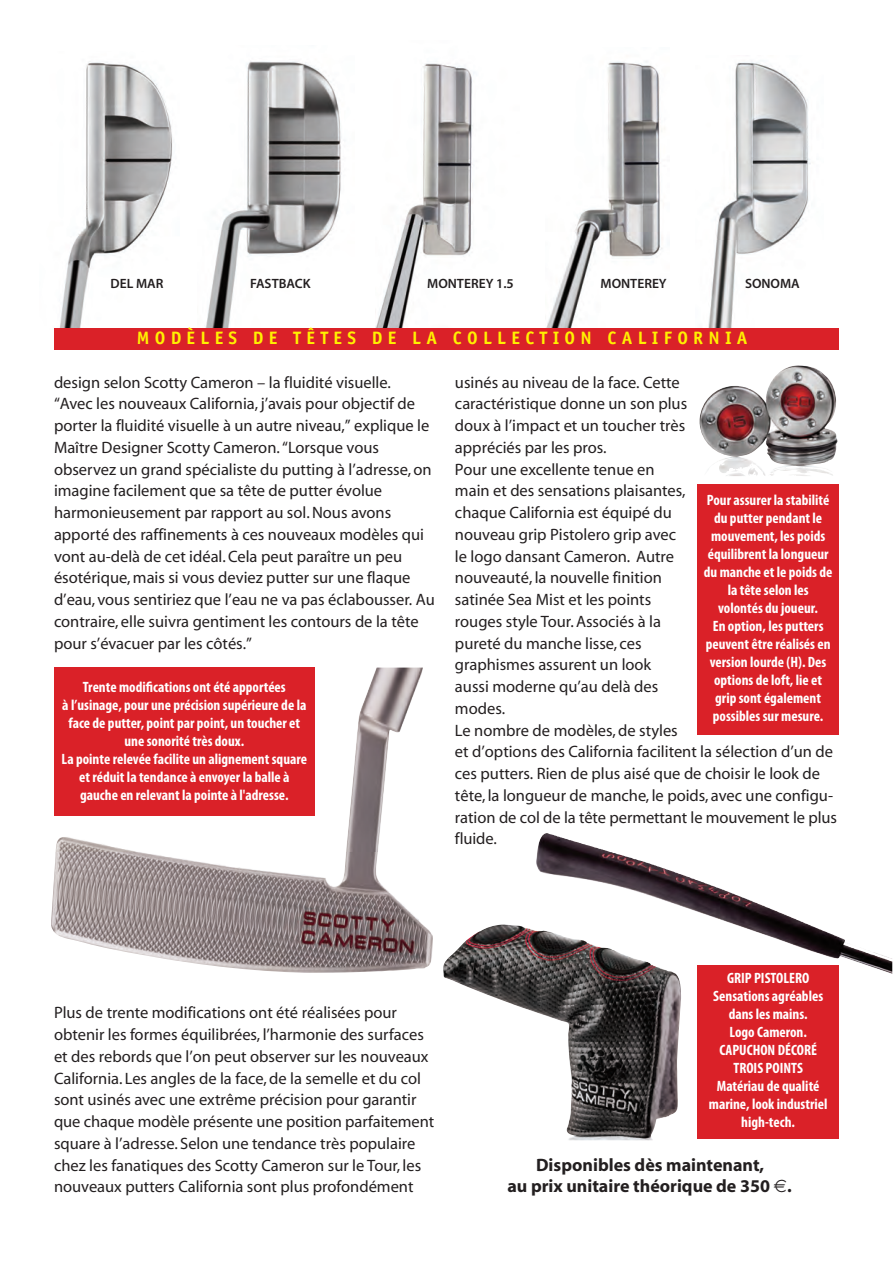
<style>
.page{position:relative;width:893px;height:1263px;background:#fff}
.page>*{position:absolute;margin:0;border:0;box-sizing:border-box;transform-origin:0 0}
.t1{font:700 18px/21px "Myriad";color:#231f20;text-align:center}
.t2{font:700 18px "Officina Sans";letter-spacing:.29em;color:#fff101}
.t3{font:16.5px/21.8px "Myriad";color:#231f20}
.t4{font:700 condensed 15px/18px "Myriad Pro";color:#fff;text-align:center}
.t5{font:600 13.5px "Myriad Pro";color:#231f20}
</style>
<div class="page">
<img style="left:375px;top:63px;width:145px;height:266px">
<img style="left:54px;top:62px;width:125px;height:267px">
<img style="left:695px;top:62px;width:128px;height:267px">
<img style="left:198px;top:61px;width:157px;height:268px">
<img style="left:546px;top:61px;width:123px;height:268px">
<div style="left:54px;top:329px;width:785px;height:21px;background:#da2128"></div>
<div style="left:697px;top:965px;width:142px;height:173px;background:#da2128"></div>
<img style="left:51px;top:668px;width:382px;height:305px">
<div style="left:54px;top:668px;width:261px;height:148px;background:#da2128"></div>
<div style="left:697px;top:484px;width:142px;height:251px;background:#da2128"></div>
<img style="left:700px;top:365px;width:137px;height:111px">
<img style="left:443px;top:924px;width:238px;height:216px">
<img style="left:536px;top:833px;width:311px;height:113px">
<p class="t5" style="left:111px;top:278px;width:54px">DEL MAR</p>
<p class="t5" style="left:250px;top:278px;width:62px">FASTBACK</p>
<p class="t5" style="left:427px;top:278px;width:88px">MONTEREY 1.5</p>
<p class="t5" style="left:600px;top:278px;width:68px">MONTEREY</p>
<p class="t5" style="left:745px;top:278px;width:56px">SONOMA</p>
<p class="t2" style="left:137px;top:331px;width:612px">MODÈLES DE TÊTES DE LA COLLECTION CALIFORNIA</p>
<p class="t3" style="left:54px;top:373px;width:382px">design selon Scotty Cameron – la fluidité visuelle.<br>“Avec les nouveaux California, j’avais pour objectif de porter la fluidité visuelle à un autre niveau,” explique le Maître Designer Scotty Cameron. “Lorsque vous observez un grand spécialiste du putting à l’adresse, on imagine facilement que sa tête de putter évolue harmonieusement par rapport au sol. Nous avons apporté des raffinements à ces nouveaux modèles qui vont au-delà de cet idéal. Cela peut paraître un peu ésotérique, mais si vous deviez putter sur une flaque d’eau, vous sentiriez que l’eau ne va pas éclabousser. Au contraire, elle suivra gentiment les contours de la tête pour s’évacuer par les côtés.”</p>
<p class="t4" style="left:62px;top:679px;width:247px">Trente modifications ont été apportées<br>à l’usinage, pour une précision supérieure de la face de putter, point par point, un toucher et une sonorité très doux.<br>La pointe relevée facilite un alignement square et réduit la tendance à envoyer la balle à gauche en relevant la pointe à l'adresse.</p>
<p class="t3" style="left:455px;top:373px;width:383px">usinés au niveau de la face. Cette<br>caractéristique donne un son plus<br>doux à l’impact et un toucher très<br>appréciés par les pros.<br>Pour une excellente tenue en<br>main et des sensations plaisantes,<br>chaque California est équipé du<br>nouveau grip Pistolero grip avec<br>le logo dansant Cameron. Autre<br>nouveauté, la nouvelle finition<br>satinée Sea Mist et les points<br>rouges style Tour. Associés à la<br>pureté du manche lisse, ces<br>graphismes assurent un look<br>aussi moderne qu’au delà des<br>modes.<br>Le nombre de modèles, de styles<br>et d’options des California facilitent la sélection d’un de ces putters. Rien de plus aisé que de choisir le look de tête, la longueur de manche, le poids, avec une configu&shy;ration de col de la tête permettant le mouvement le plus fluide.</p>
<p class="t4" style="left:704px;top:493px;width:130px">Pour assurer la stabilité du putter pendant le mouvement, les poids équilibrent la longueur du manche et le poids de la tête selon les volontés du joueur.<br>En option, les putters peuvent être réalisés en version lourde (H). Des options de loft, lie et grip sont également possibles sur mesure.</p>
<p class="t3" style="left:54px;top:1003px;width:382px">Plus de trente modifications ont été réalisées pour obtenir les formes équilibrées, l’harmonie des surfaces et des rebords que l’on peut observer sur les nouveaux California. Les angles de la face, de la semelle et du col sont usinés avec une extrême précision pour garantir que chaque modèle présente une position parfaitement square à l’adresse. Selon une tendance très populaire chez les fanatiques des Scotty Cameron sur le Tour, les nouveaux putters California sont plus profondément</p>
<p class="t4" style="left:709px;top:971px;width:120px">GRIP PISTOLERO<br>Sensations agréables dans les mains.<br>Logo Cameron.<br>CAPUCHON DÉCORÉ<br>TROIS POINTS<br>Matériau de qualité marine, look industriel high-tech.</p>
<p class="t1" style="left:507px;top:1156px;width:286px">Disponibles dès maintenant,<br>au prix unitaire théorique de 350 .</p>
</div>
